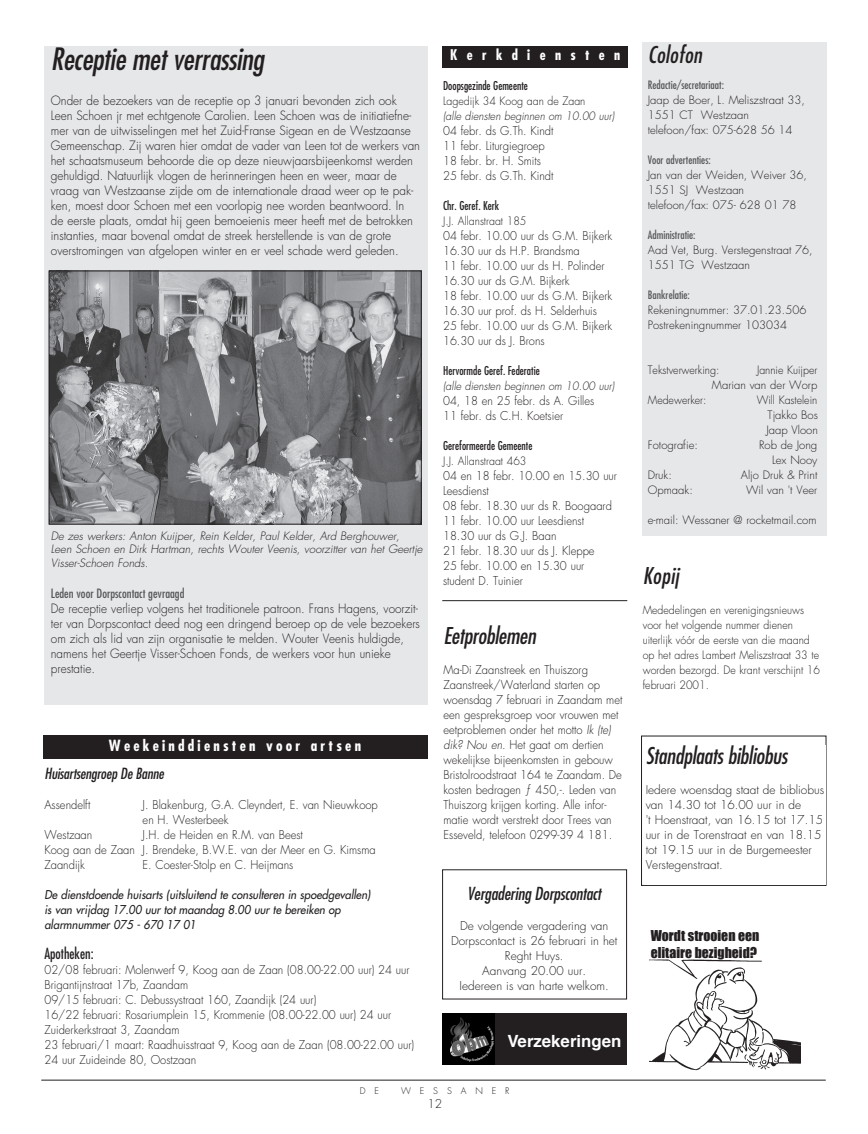
<style>
.page{position:relative;width:868px;height:1134px;background:#fff}
.page>*{position:absolute;margin:0;border:0;box-sizing:border-box;transform-origin:0 0}
.t1{font:italic condensed 30px "Futura";letter-spacing:-.01em;color:#231f20}
.t2{font:italic condensed 22.5px "Futura";letter-spacing:-.01em;color:#231f20}
.t3{font:italic condensed 22.5px "Futura";letter-spacing:.015em;color:#231f20}
.t4{font:italic condensed 17.5px "Futura";letter-spacing:-.01em;color:#231f20}
.t5{font:700 16.75px "Helvetica";color:#fff}
.t6{font:700 condensed 15px "Futura";letter-spacing:.215em;color:#fff}
.t7{font:italic condensed 15px "Futura";letter-spacing:-.01em;color:#231f20}
.t8{font:condensed 15px "Futura";color:#231f20;scale:.94 1}
.t9{font:700 condensed 14.38px "Futura";letter-spacing:.65em;color:#fff}
.t10{font:13.75px/16.5px "Impact";color:#231f20}
.t11{font:300 12.5px/15px "Futura";color:#231f20;scale:.94 1}
.t12{font:condensed 12.5px "Futura";color:#57585a}
.t13{font:300 11.88px/15px "Futura";color:#231f20;scale:.94 1}
.t14{font:300 11.88px/15px "Futura";color:#231f20}
.t15{font:italic 11.88px/15px "Futura";color:#231f20;scale:.94 1}
.t16{font:condensed 11.88px "Futura";color:#231f20;scale:.94 1}
.t17{font:300 11.25px/15px "Futura";color:#231f20}
.t18{font:300 11.25px/15px "Futura";color:#231f20;text-align:right;scale:.94 1}
.t19{font:italic 300 11.25px/13.5px "Futura";color:#231f20}
.t20{font:condensed 11.25px "Futura";color:#57585a}
.t21{font:italic 300 11.25px "Futura";color:#231f20;scale:.94 1}
.t22{font:300 8.88px "Futura";letter-spacing:1em;color:#231f20}
.s1{font-style:italic}
</style>
<div class="page">
<div style="left:641px;top:736px;width:185px;height:150px;border:1px solid #231f20"></div>
<div style="left:44px;top:46px;width:383px;height:659px;background:#e6e7e9"></div>
<div style="left:442px;top:46px;width:186px;height:21px;background:#231f20"></div>
<div style="left:641px;top:43px;width:185px;height:493px;background:#e6e7e9"></div>
<hr style="left:41px;top:1080px;width:784px;height:1px;background:#231f20">
<img style="left:649px;top:959px;width:151px;height:112px">
<div style="left:43px;top:735px;width:384px;height:24px;background:#231f20"></div>
<div style="left:644px;top:745px;width:181px;height:139px;background:#fff"></div>
<img style="left:442px;top:1014px;width:53px;height:50px">
<div style="left:495px;top:1014px;width:131px;height:50px;background:#231f20"></div>
<img style="left:51px;top:273px;width:368px;height:249px">
<div style="left:49px;top:271px;width:372px;height:253px;border:1px solid #231f20"></div>
<hr style="left:442px;top:600px;width:185px;height:1px;background:#231f20">
<h1 class="t1" style="left:51px;top:42px;width:214px">Receptie met verrassing</h1>
<p class="t11" style="left:51px;top:93px;width:394px">Onder de bezoekers van de receptie op 3 januari bevonden zich ook Leen Schoen jr met echtgenote Carolien. Leen Schoen was de initiatiefne&shy;mer van de uitwisselingen met het Zuid-Franse Sigean en de Westzaanse Gemeenschap. Zij waren hier omdat de vader van Leen tot de werkers van het schaatsmuseum behoorde die op deze nieuwjaarsbijeenkomst werden gehuldigd. Natuurlijk vlogen de herinneringen heen en weer, maar de vraag van Westzaanse zijde om de internationale draad weer op te pak&shy;ken, moest door Schoen met een voorlopig nee worden beantwoord. In<br>de eerste plaats, omdat hij geen bemoeienis meer heeft met de betrokken instanties, maar bovenal omdat de streek herstellende is van de grote overstromingen van afgelopen winter en er veel schade werd geleden.</p>
<p class="t19" style="left:51px;top:529px;width:373px">De zes werkers: Anton Kuijper, Rein Kelder, Paul Kelder, Ard Berghouwer,<br>Leen Schoen en Dirk Hartman, rechts Wouter Veenis, voorzitter van het Geertje<br>Visser-Schoen Fonds.</p>
<p class="t12" style="left:51px;top:586px;width:135px">Leden voor Dorpscontact gevraagd</p>
<p class="t11" style="left:51px;top:601px;width:394px">De receptie verliep volgens het traditionele patroon. Frans Hagens, voorzit&shy;ter van Dorpscontact deed nog een dringend beroep op de vele bezoekers om zich als lid van zijn organisatie te melden. Wouter Veenis huldigde, namens het Geertje Visser-Schoen Fonds, de werkers voor hun unieke prestatie.</p>
<p class="t6" style="left:109px;top:737px;width:253px">Weekeinddiensten voor artsen</p>
<p class="t7" style="left:44px;top:765px;width:121px">Huisartsengroep De Banne</p>
<p class="t13" style="left:44px;top:797px;width:50px">Assendelft</p>
<p class="t13" style="left:143px;top:797px;width:252px">J. Blakenburg, G.A. Cleyndert, E. van Nieuwkoop en H. Westerbeek</p>
<p class="t13" style="left:44px;top:827px;width:52px">Westzaan</p>
<p class="t13" style="left:44px;top:827px;width:354px;text-indent:98px">J.H. de Heiden en R.M. van Beest<br>Koog aan de Zaan J. Brendeke, B.W.E. van der Meer en G. Kimsma<br>Zaandijk</p>
<p class="t13" style="left:143px;top:857px;width:162px">E. Coester-Stolp en C. Heijmans</p>
<p class="t15" style="left:44px;top:887px;width:348px">De dienstdoende huisarts (uitsluitend te consulteren in spoedgevallen) is van vrijdag 17.00 uur tot maandag 8.00 uur te bereiken op alarmnummer 075 - 670 17 01</p>
<p class="t8" style="left:44px;top:945px;width:54px">Apotheken:</p>
<p class="t13" style="left:44px;top:962px;width:395px">02/08 februari: Molenwerf 9, Koog aan de Zaan (08.00-22.00 uur) 24 uur Brigantijnstraat 17b, Zaandam<br>09/15 februari: C. Debussystraat 160, Zaandijk (24 uur)<br>16/22 februari: Rosariumplein 15, Krommenie (08.00-22.00 uur) 24 uur Zuiderkerkstraat 3, Zaandam<br>23 februari/1 maart: Raadhuisstraat 9, Koog aan de Zaan (08.00-22.00 uur)<br>24 uur Zuideinde 80, Oostzaan</p>
<p class="t9" style="left:450px;top:47px;width:172px">Kerkdiensten</p>
<p class="t16" style="left:443px;top:79px;width:92px">Doopsgezinde Gemeente</p>
<p class="t18" style="left:443px;top:93px;width:153px">Lagedijk 34 Koog aan de Zaan</p>
<p class="t21" style="left:443px;top:109px;width:183px">(alle diensten beginnen om 10.00 uur)</p>
<p class="t13" style="left:443px;top:123px;width:119px">04 febr. ds G.Th. Kindt<br>11 febr. Liturgiegroep<br>18 febr. br. H. Smits<br>25 febr. ds G.Th. Kindt</p>
<p class="t16" style="left:443px;top:199px;width:61px">Chr. Geref. Kerk</p>
<p class="t18" style="left:443px;top:213px;width:90px">J.J. Allanstraat 185</p>
<p class="t13" style="left:443px;top:228px;width:181px">04 febr. 10.00 uur ds G.M. Bijkerk<br>16.30 uur ds H.P. Brandsma<br>11 febr. 10.00 uur ds H. Polinder<br>16.30 uur ds G.M. Bijkerk<br>18 febr. 10.00 uur ds G.M. Bijkerk<br>16.30 uur prof. ds H. Selderhuis<br>25 febr. 10.00 uur ds G.M. Bijkerk<br>16.30 uur ds J. Brons</p>
<p class="t16" style="left:443px;top:364px;width:104px">Hervormde Geref. Federatie</p>
<p class="t21" style="left:443px;top:379px;width:183px">(alle diensten beginnen om 10.00 uur)</p>
<p class="t13" style="left:443px;top:393px;width:162px">04, 18 en 25 febr. ds A. Gilles<br>11 febr. ds C.H. Koetsier</p>
<p class="t16" style="left:443px;top:439px;width:96px">Gereformeerde Gemeente</p>
<p class="t18" style="left:443px;top:453px;width:90px">J.J. Allanstraat 463</p>
<p class="t13" style="left:443px;top:468px;width:186px">04 en 18 febr. 10.00 en 15.30 uur<br>Leesdienst<br>08 febr. 18.30 uur ds R. Boogaard<br>11 febr. 10.00 uur Leesdienst<br>18.30 uur ds G.J. Baan<br>21 febr. 18.30 uur ds J. Kleppe<br>25 febr. 10.00 en 15.30 uur student D. Tuinier</p>
<h2 class="t2" style="left:443px;top:623px;width:94px">Eetproblemen</h2>
<p class="t13" style="left:443px;top:663px;width:192px">Ma-Di Zaanstreek en Thuiszorg Zaanstreek/Waterland starten op woensdag 7 februari in Zaandam met een gespreksgroep voor vrouwen met eetproblemen onder het motto <span class="s1">Ik (te) dik? Nou en.</span> Het gaat om dertien wekelijkse bijeenkomsten in gebouw Bristolroodstraat 164 te Zaandam. De kosten bedragen ƒ 450,-. Leden van Thuiszorg krijgen korting. Alle infor&shy;matie wordt verstrekt door Trees van Esseveld, telefoon 0299-39 4 181.</p>
<h3 class="t4" style="left:467px;top:883px;width:135px">Vergadering Dorpscontact</h3>
<p class="t14" style="left:451px;top:918px;width:168px;text-align:center">De volgende vergadering van<br>Dorpscontact is 26 februari in het<br>Reght Huys.<br>Aanvang 20.00 uur.<br>Iedereen is van harte welkom.</p>
<h3 class="t5" style="left:507px;top:1029px;width:115px">Verzekeringen</h3>
<p class="t22" style="left:360px;top:1086px;width:21px">D E</p>
<p class="t22" style="left:401px;top:1086px;width:110px">WESSANER</p>
<p class="t14" style="left:427px;top:1097px;width:16px">12</p>
<h2 class="t3" style="left:647px;top:42px;width:56px">Colofon</h2>
<p class="t20" style="left:647px;top:79px;width:78px">Redactie/secretariaat:</p>
<p class="t17" style="left:647px;top:93px;width:159px">Jaap de Boer, L. Meliszstraat 33,<br>1551 CT Westzaan telefoon/fax: 075-628 56 14</p>
<p class="t20" style="left:647px;top:154px;width:64px">Voor advertenties:</p>
<p class="t17" style="left:647px;top:168px;width:161px">Jan van der Weiden, Weiver 36,<br>1551 SJ Westzaan telefoon/fax: 075- 628 01 78</p>
<p class="t20" style="left:647px;top:229px;width:49px">Administratie:</p>
<p class="t17" style="left:647px;top:243px;width:166px">Aad Vet, Burg. Verstegenstraat 76,<br>1551 TG Westzaan</p>
<p class="t20" style="left:647px;top:289px;width:44px">Bankrelatie:</p>
<p class="t17" style="left:647px;top:303px;width:160px">Rekeningnummer: 37.01.23.506<br>Postrekeningnummer 103034</p>
<p class="t18" style="left:647px;top:363px;width:78px">Tekstverwerking:</p>
<p class="t18" style="left:711px;top:363px;width:114px">Jannie Kuijper<br>Marian van der Worp</p>
<p class="t18" style="left:647px;top:393px;width:64px">Medewerker:</p>
<p class="t18" style="left:766px;top:393px;width:56px;text-align:justify;text-indent:-10px">Will Kastelein Tjakko Bos Jaap Vloon</p>
<p class="t17" style="left:647px;top:438px;width:52px">Fotografie:</p>
<p class="t17" style="left:758px;top:438px;width:60px;text-align:right">Rob de Jong<br>Lex Nooy</p>
<p class="t17" style="left:647px;top:468px;width:26px">Druk:</p>
<p class="t17" style="left:740px;top:468px;width:78px">Aljo Druk &amp; Print</p>
<p class="t17" style="left:647px;top:483px;width:46px">Opmaak:</p>
<p class="t17" style="left:745px;top:483px;width:73px">Wil van 't Veer</p>
<p class="t17" style="left:647px;top:513px;width:170px">e-mail: Wessaner @ rocketmail.com</p>
<h2 class="t2" style="left:642px;top:563px;width:37px">Kopij</h2>
<p class="t18" style="left:642px;top:603px;width:190px;text-align:left">Mededelingen en verenigingsnieuws voor het volgende nummer dienen uiterlijk vóór de eerste van die maand op het adres Lambert Meliszstraat 33 te worden bezorgd. De krant verschijnt 16 februari 2001.</p>
<h2 class="t2" style="left:645px;top:743px;width:143px">Standplaats bibliobus</h2>
<p class="t14" style="left:645px;top:782px;width:180px">Iedere woensdag staat de bibliobus van 14.30 tot 16.00 uur in de<br>'t Hoenstraat, van 16.15 tot 17.15 uur in de Torenstraat en van 18.15 tot 19.15 uur in de Burgemeester<br>Verstegenstraat.</p>
<p class="t10" style="left:650px;top:927px;width:110px">Wordt strooien een elitaire bezigheid?</p>
</div>
